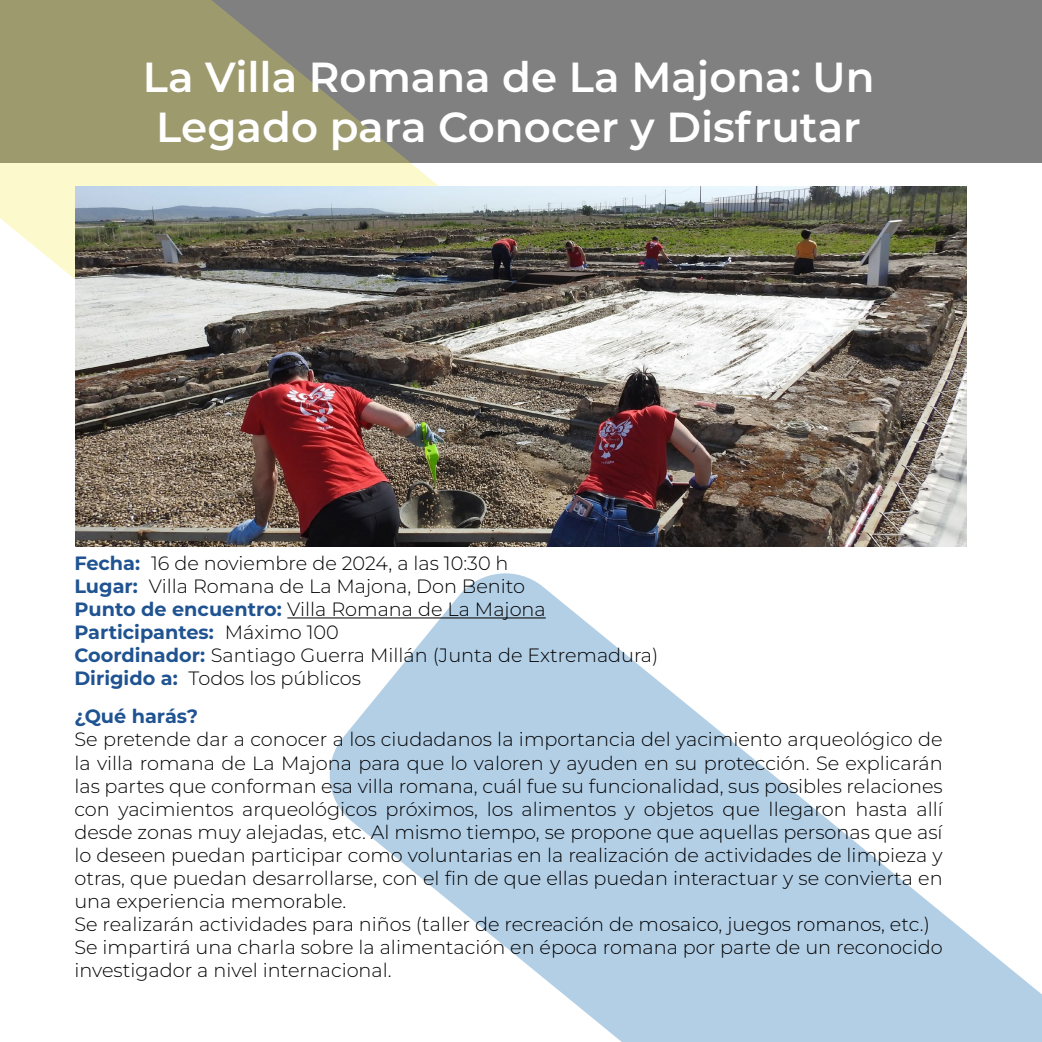
<style>
.page{position:relative;width:1042px;height:1042px;background:#fff}
.page>*{position:absolute;margin:0;border:0;box-sizing:border-box;transform-origin:0 0}
.t1{font:600 42px/50.4px "Montserrat";color:#fff;text-align:center}
.t2{font:300 19.25px/23.1px "Montserrat";color:#020203}
.t3{font:700 19.25px "Montserrat";color:#1f5391}
.s1{font-weight:700;color:#1f5391}
.s2{color:#000}
</style>
<div class="page">
<div style="left:0;top:0;width:1042px;height:162px;background:#808080"></div>
<svg style="left:0;top:0;width:578px;height:279px"></svg>
<svg style="left:322px;top:573px;width:720px;height:469px;fill:#b3cfe6"></svg>
<hr style="left:287px;top:617px;width:259px;height:1px;background:#000">
<img style="left:75px;top:186px;width:891px;height:360px">
<h1 class="t1" style="left:143px;top:50px;width:733px">La Villa Romana de La Majona: Un<br>Legado para Conocer y Disfrutar</h1>
<p class="t2" style="left:74px;top:551px;width:585px"><span class="s1">Fecha:</span> 16 de noviembre de 2024, a las 10:30 h<br><span class="s1">Lugar:</span> Villa Romana de La Majona, Don Benito<br><span class="s1">Punto de encuentro:</span> <span class="s2">Villa Romana de La Majona </span><span class="s1">Participantes:</span> Máximo 100<br><span class="s1">Coordinador:</span> Santiago Guerra Millán (Junta de Extremadura)<br><span class="s1">Dirigido a:</span> Todos los públicos</p>
<p class="t3" style="left:74px;top:702px;width:125px">¿Qué harás?</p>
<p class="t2" style="left:74px;top:727px;width:870px">Se pretende dar a conocer a los ciudadanos la importancia del yacimiento arqueológico de la villa romana de La Majona para que lo valoren y ayuden en su protección. Se explicarán las partes que conforman esa villa romana, cuál fue su funcionalidad, sus posibles relaciones con yacimientos arqueológicos próximos, los alimentos y objetos que llegaron hasta allí desde zonas muy alejadas, etc. Al mismo tiempo, se propone que aquellas personas que así lo deseen puedan participar como voluntarias en la realización de actividades de limpieza y otras, que puedan desarrollarse, con el fin de que ellas puedan interactuar y se convierta en una experiencia memorable.<br>Se realizarán actividades para niños (taller de recreación de mosaico, juegos romanos, etc.)<br>Se impartirá una charla sobre la alimentación en época romana por parte de un reconocido investigador a nivel internacional.</p>
</div>
